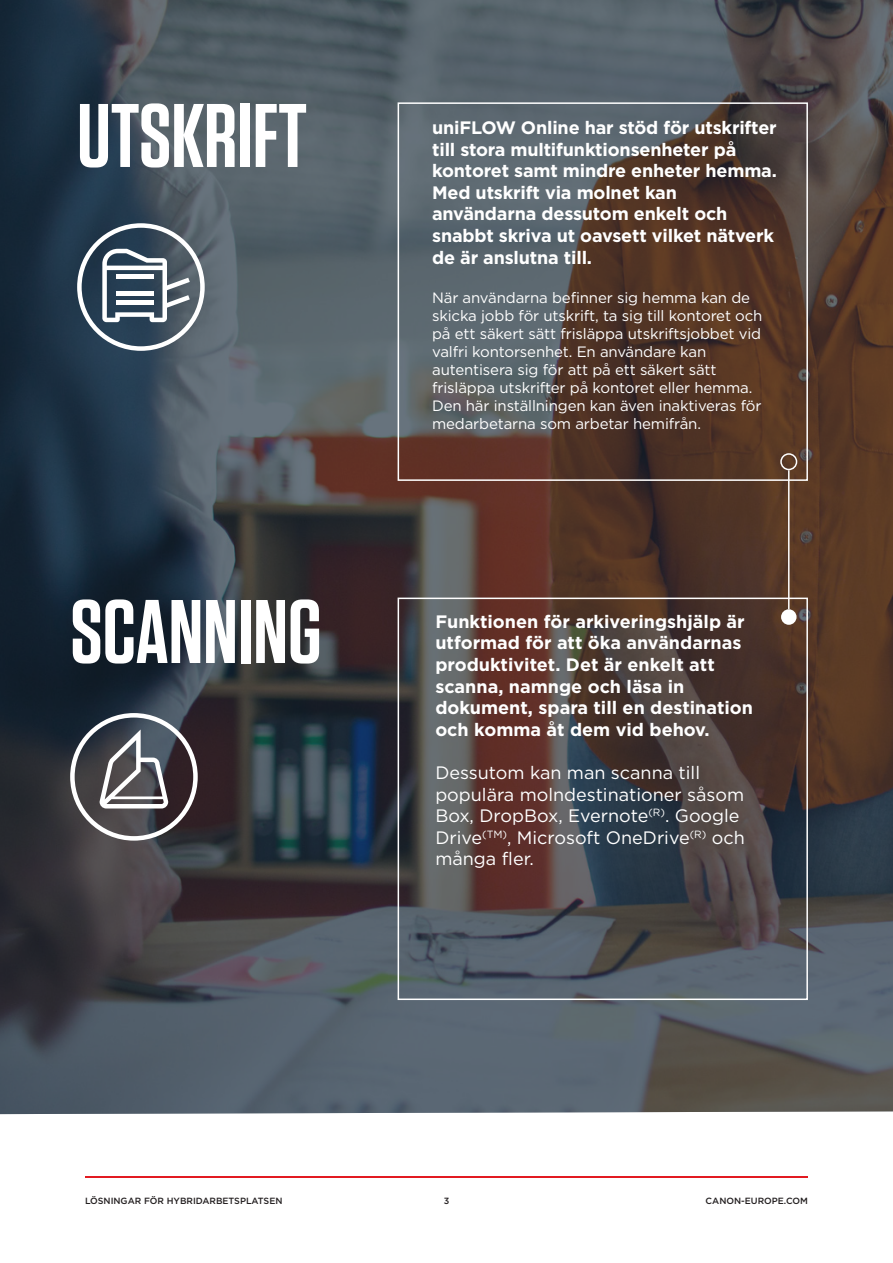
<style>
.page{position:relative;width:893px;height:1263px;background:#fff}
.page>*{position:absolute;margin:0;border:0;box-sizing:border-box;transform-origin:0 0}
.t1{font:600 90px "Tungsten";color:#fff}
.t2{font:700 18px/21.6px "Gotham";letter-spacing:-.01em;color:#fff}
.t3{font:18px/21.6px "Gotham";color:#fff}
.t4{font:15px/18px "Gotham";letter-spacing:-.01em;color:#fff}
.t5{font:500 9px "Gotham";color:#231f20}
</style>
<div class="page">
<hr style="left:85px;top:1176px;width:723px;height:2px;background:#e21a21">
<img style="left:0;top:0;width:893px;height:1114px">
<hr style="left:892px;top:0;width:1px;height:1111px;background:#72a1c3">
<svg style="left:77px;top:223px;width:128px;height:128px"></svg>
<svg style="left:70px;top:713px;width:128px;height:128px"></svg>
<div style="left:398px;top:102px;width:410px;height:379px;border:2px solid #fff"></div>
<div style="left:398px;top:598px;width:410px;height:402px;border:2px solid #fff"></div>
<div style="left:780px;top:453px;width:17px;height:17px;border:2px solid #fff;border-radius:50%"></div>
<div style="left:781px;top:609px;width:15px;height:16px;background:#fff;border-radius:50%"></div>
<hr style="left:788px;top:470px;width:1px;height:139px;background:#fff">
<p class="t1" style="left:77px;top:88px;width:231px">UTSKRIFT</p>
<p class="t1" style="left:70px;top:584px;width:253px">SCANNING</p>
<p class="t2" style="left:432px;top:117px;width:346px">uniFLOW Online har stöd för utskrifter till stora multifunktionsenheter på kontoret samt mindre enheter hemma.<br>Med utskrift via molnet kan användarna dessutom enkelt och snabbt skriva ut oavsett vilket nätverk de är anslutna till.</p>
<p class="t4" style="left:432px;top:288px;width:332px">När användarna befinner sig hemma kan de skicka jobb för utskrift, ta sig till kontoret och på ett säkert sätt frisläppa utskriftsjobbet vid valfri kontorsenhet. En användare kan autentisera sig för att på ett säkert sätt frisläppa utskrifter på kontoret eller hemma.<br>Den här inställningen kan även inaktiveras för medarbetarna som arbetar hemifrån.</p>
<p class="t2" style="left:435px;top:610px;width:319px">Funktionen för arkiveringshjälp är utformad för att öka användarnas produktivitet. Det är enkelt att scanna, namnge och läsa in dokument, spara till en destination och komma åt dem vid behov.</p>
<p class="t3" style="left:435px;top:761px;width:311px">Dessutom kan man scanna till populära molndestinationer såsom<br>Box, DropBox, Evernote<sup>(R)</sup>. Google<br>Drive<sup>(TM)</sup>, Microsoft OneDrive<sup>(R)</sup> och många fler.</p>
<p class="t5" style="left:85px;top:1195px;width:199px">LÖSNINGAR FÖR HYBRIDARBETSPLATSEN</p>
<p class="t5" style="left:444px;top:1195px;width:7px">3</p>
<p class="t5" style="left:706px;top:1195px;width:104px">CANON-EUROPE.COM</p>
</div>
